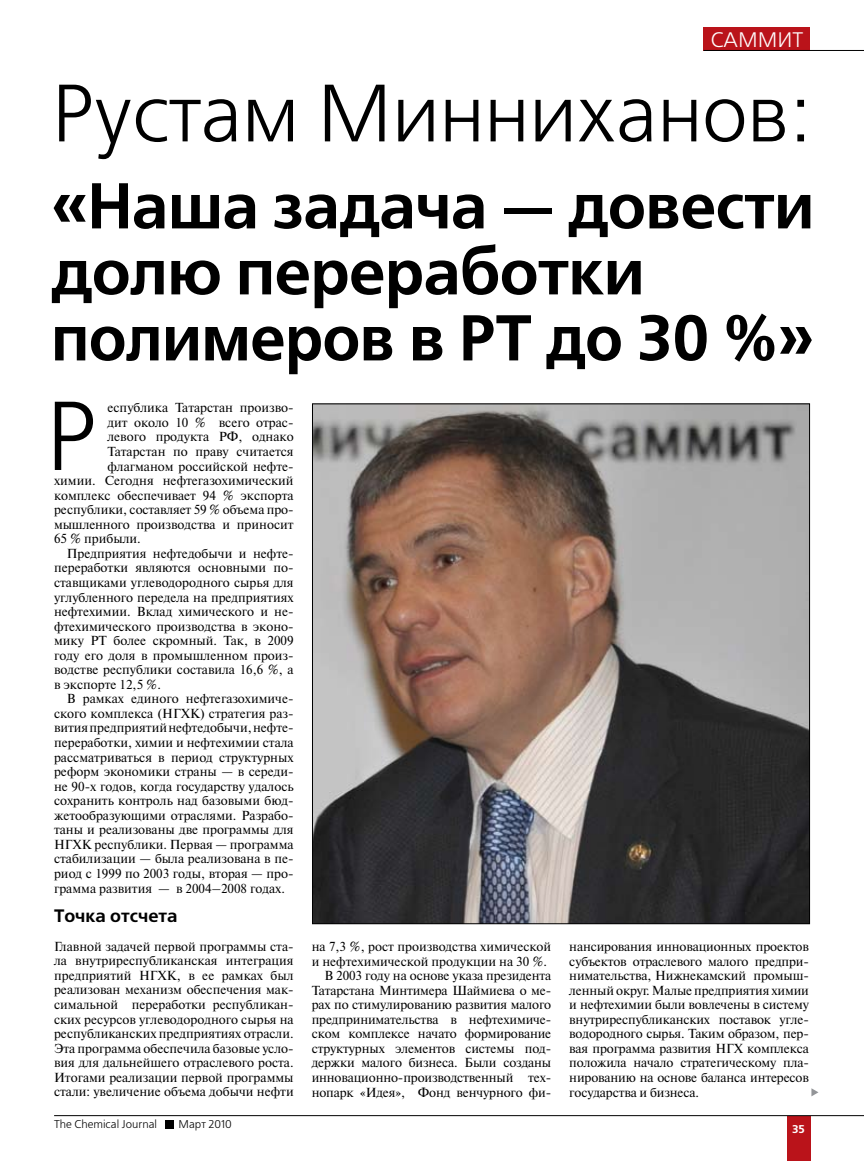
<style>
.page{position:relative;width:864px;height:1161px;background:#fff}
.page>*{position:absolute;margin:0;border:0;box-sizing:border-box;transform-origin:0 0}
.t1{font:97.5px "Free Set C";color:#000}
.t2{font:81px "Free Set C";letter-spacing:-.01em;color:#000}
.t3{font:700 64.5px/66px "Free Set C";letter-spacing:-.01em;color:#000}
.t4{font:21px "Free Set C";color:#fff}
.t5{font:700 18px "Free Set C";color:#000}
.t6{font:13.05px/14.5px "Newton C";color:#000;text-align:justify}
.t7{font:11.25px "Free Set C";color:#000}
.t8{font:700 11.25px "Free Set C";color:#fff}
</style>
<div class="page">
<div style="left:786px;top:1116px;width:23px;height:45px;background:#ba131a"></div>
<div style="left:165px;top:1120px;width:8px;height:8px;background:#000"></div>
<hr style="left:54px;top:1115px;width:809px;height:1px;background:#000">
<div style="left:703px;top:27px;width:106px;height:24px;background:#ba131a"></div>
<hr style="left:703px;top:50px;width:160px;height:1px;background:#000">
<img style="left:314px;top:405px;width:493px;height:517px">
<svg style="left:811px;top:1088px;width:7px;height:8px"></svg>
<h3 class="t4" style="left:710px;top:28px;width:94px">САММИТ</h3>
<h2 class="t2" style="left:51px;top:71px;width:762px">Рустам Минниханов:</h2>
<h3 class="t3" style="left:51px;top:175px;width:764px">«Наша задача — довести долю переработки полимеров в РТ до 30 %»</h3>
<p class="t6" style="left:107px;top:401px;width:187px">еспублика Татарстан произво-</p>
<p class="t6" style="left:107px;top:415px;width:187px">дит около 10 % всего отрас-</p>
<p class="t6" style="left:107px;top:430px;width:188px">левого продукта РФ, однако</p>
<p class="t6" style="left:107px;top:444px;width:188px">Татарстан по праву считается</p>
<p class="t6" style="left:107px;top:459px;width:187px">флагманом российской нефте-</p>
<p class="t6" style="left:54px;top:473px;width:241px">химии. Сегодня нефтегазохимический</p>
<p class="t6" style="left:54px;top:488px;width:241px">комплекс обеспечивает 94 % экспорта</p>
<p class="t6" style="left:54px;top:502px;width:241px">республики, составляет 59 % объема про-</p>
<p class="t6" style="left:54px;top:517px;width:241px">мышленного производства и приносит</p>
<p class="t6" style="left:54px;top:532px;width:88px">65 % прибыли.</p>
<p class="t6" style="left:67px;top:546px;width:228px">Предприятия нефтедобычи и нефте-</p>
<p class="t6" style="left:54px;top:561px;width:241px">переработки являются основными по-</p>
<p class="t6" style="left:54px;top:575px;width:241px">ставщиками углеводородного сырья для</p>
<p class="t6" style="left:54px;top:590px;width:241px">углубленного передела на предприятиях</p>
<p class="t6" style="left:54px;top:604px;width:241px">нефтехимии. Вклад химического и не-</p>
<p class="t6" style="left:54px;top:619px;width:241px">фтехимического производства в эконо-</p>
<p class="t6" style="left:54px;top:633px;width:241px">мику РТ более скромный. Так, в 2009</p>
<p class="t6" style="left:54px;top:648px;width:241px">году его доля в промышленном произ-</p>
<p class="t6" style="left:54px;top:662px;width:241px">водстве республики составила 16,6 %, а</p>
<p class="t6" style="left:54px;top:677px;width:108px">в экспорте 12,5 %.</p>
<p class="t6" style="left:67px;top:692px;width:228px">В рамках единого нефтегазохимиче-</p>
<p class="t6" style="left:54px;top:706px;width:241px">ского комплекса (НГХК) стратегия раз-</p>
<p class="t6" style="left:54px;top:721px;width:241px">вития предприятий нефтедобычи, нефте-</p>
<p class="t6" style="left:54px;top:735px;width:241px">переработки, химии и нефтехимии стала</p>
<p class="t6" style="left:54px;top:750px;width:241px">рассматриваться в период структурных</p>
<p class="t6" style="left:54px;top:764px;width:241px">реформ экономики страны — в середи-</p>
<p class="t6" style="left:54px;top:779px;width:241px">не 90-х годов, когда государству удалось</p>
<p class="t6" style="left:54px;top:793px;width:241px">сохранить контроль над базовыми бюд-</p>
<p class="t6" style="left:54px;top:808px;width:241px">жетообразующими отраслями. Разрабо-</p>
<p class="t6" style="left:54px;top:823px;width:241px">таны и реализованы две программы для</p>
<p class="t6" style="left:54px;top:837px;width:241px">НГХК республики. Первая — программа</p>
<p class="t6" style="left:54px;top:852px;width:241px">стабилизации — была реализована в пе-</p>
<p class="t6" style="left:54px;top:866px;width:241px">риод с 1999 по 2003 годы, вторая — про-</p>
<p class="t6" style="left:54px;top:881px;width:232px">грамма развития — в 2004–2008 годах.</p>
<h3 class="t5" style="left:54px;top:905px;width:125px">Точка отсчета</h3>
<p class="t6" style="left:54px;top:939px;width:241px">Главной задачей первой программы ста&shy;ла внутриреспубликанская интеграция предприятий НГХК, в ее рамках был реализован механизм обеспечения мак&shy;симальной переработки республикан&shy;ских ресурсов углеводородного сырья на республиканских предприятиях отрасли.<br>Эта программа обеспечила базовые усло&shy;вия для дальнейшего отраслевого роста.<br>Итогами реализации первой программы стали: увеличение объема добычи нефти</p>
<p class="t6" style="left:311px;top:939px;width:241px">на 7,3 %, рост производства химической</p>
<h1 class="t1" style="left:45px;top:385px;width:53px">Р</h1>
<p class="t6" style="left:569px;top:939px;width:241px">нансирования инновационных проектов субъектов отраслевого малого предпри&shy;нимательства, Нижнекамский промыш&shy;ленный округ. Малые предприятия химии и нефтехимии были вовлечены в систему внутриреспубликанских поставок угле&shy;водородного сырья. Таким образом, пер&shy;вая программа развития НГХ комплекса положила начало стратегическому пла&shy;нированию на основе баланса интересов государства и бизнеса.</p>
<p class="t6" style="left:311px;top:954px;width:237px">и нефтехимической продукции на 30 %.</p>
<p class="t6" style="left:324px;top:968px;width:228px">В 2003 году на основе указа президента</p>
<p class="t6" style="left:311px;top:983px;width:241px">Татарстана Минтимера Шаймиева о ме-</p>
<p class="t6" style="left:311px;top:997px;width:241px">рах по стимулированию развития малого</p>
<p class="t6" style="left:311px;top:1012px;width:241px">предпринимательства в нефтехимиче-</p>
<p class="t6" style="left:311px;top:1026px;width:241px">ском комплексе начато формирование</p>
<p class="t6" style="left:311px;top:1041px;width:241px">структурных элементов системы под-</p>
<p class="t6" style="left:311px;top:1056px;width:241px">держки малого бизнеса. Были созданы</p>
<p class="t6" style="left:311px;top:1070px;width:241px">инновационно-производственный тех-</p>
<p class="t6" style="left:311px;top:1085px;width:241px">нопарк «Идея», Фонд венчурного фи-</p>
<p class="t7" style="left:54px;top:1118px;width:104px">The Chemical Journal</p>
<p class="t7" style="left:178px;top:1118px;width:55px">Март 2010</p>
<p class="t8" style="left:791px;top:1122px;width:14px">35</p>
</div>
